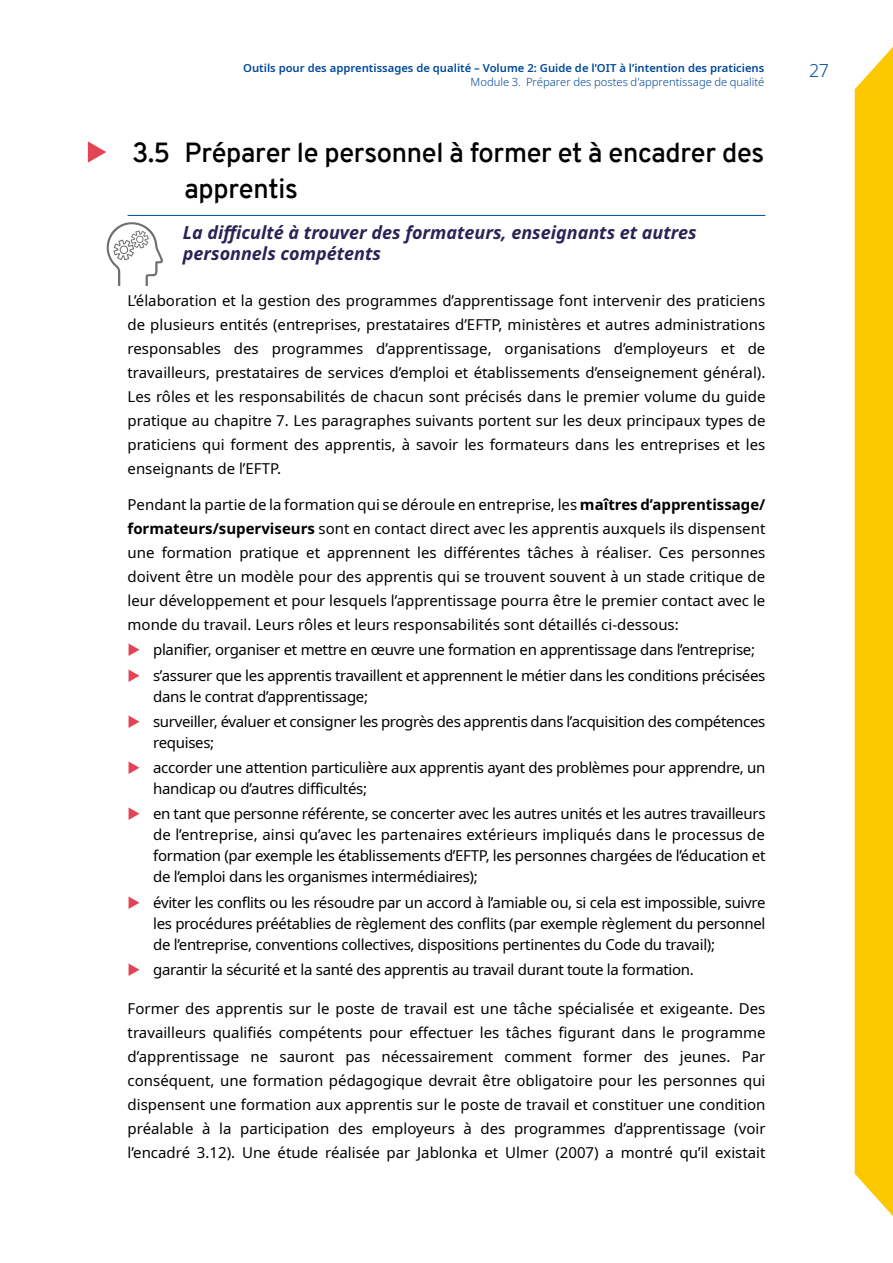
<style>
.page{position:relative;width:893px;height:1263px;background:#fff}
.page>*{position:absolute;margin:0;border:0;box-sizing:border-box;transform-origin:0 0}
.t1{font:600 27px/36px "Overpass";letter-spacing:-.01em;color:#000}
.t2{font:italic 700 18px/21px "Noto Sans";color:#292455}
.t3{font:300 18px "Noto Sans";color:#00489a}
.t4{font:15px/24px "Noto Sans";letter-spacing:-.02em;color:#000;text-align:justify}
.t5{font:600 11.25px "Noto Sans";color:#00489a}
.t6{font:300 11.25px "Noto Sans";color:#00489a}
.s1{font-weight:700}
</style>
<div class="page">
<div style="left:855px;top:47px;width:38px;height:1169px;background:#fbc800"></div>
<hr style="left:128px;top:215px;width:637px;height:1px;background:#00489a">
<svg style="left:88px;top:141px;width:18px;height:22px"></svg>
<svg style="left:106px;top:215px;width:57px;height:71px"></svg>
<p class="t5" style="left:243px;top:60px;width:523px">Outils pour des apprentissages de qualité – Volume 2: Guide de l’OIT à l’intention des praticiens</p>
<p class="t6" style="left:471px;top:74px;width:295px">Module 3. Préparer des postes d’apprentissage de qualité</p>
<h1 class="t1" style="left:185px;top:135px;width:581px;text-indent:-52px">3.5 Préparer le personnel à former et à encadrer des apprentis</h1>
<p class="t2" style="left:183px;top:223px;width:515px">La difficulté à trouver des formateurs, enseignants et autres personnels compétents</p>
<p class="t4" style="left:128px;top:289px;width:639px">L’élaboration et la gestion des programmes d’apprentissage font intervenir des praticiens de plusieurs entités (entreprises, prestataires d’EFTP, ministères et autres administrations responsables des programmes d’apprentissage, organisations d’employeurs et de travailleurs, prestataires de services d’emploi et établissements d’enseignement général).<br>Les rôles et les responsabilités de chacun sont précisés dans le premier volume du guide pratique au chapitre 7. Les paragraphes suivants portent sur les deux principaux types de praticiens qui forment des apprentis, à savoir les formateurs dans les entreprises et les enseignants de l’EFTP.</p>
<p class="t4" style="left:128px;top:493px;width:639px">Pendant la partie de la formation qui se déroule en entreprise, les <span class="s1">maîtres d’apprentissage/ formateurs/superviseurs</span> sont en contact direct avec les apprentis auxquels ils dispensent une formation pratique et apprennent les différentes tâches à réaliser. Ces personnes doivent être un modèle pour des apprentis qui se trouvent souvent à un stade critique de leur développement et pour lesquels l’apprentissage pourra être le premier contact avec le monde du travail. Leurs rôles et leurs responsabilités sont détaillés ci-dessous:</p>
<p class="t4" style="left:153px;top:638px;width:614px;line-height:25.2px">planifier, organiser et mettre en œuvre une formation en apprentissage dans l’entreprise; s’assurer que les apprentis travaillent et apprennent le métier dans les conditions précisées</p>
<p class="t4" style="left:153px;top:684px;width:614px;line-height:25.2px">dans le contrat d’apprentissage;<br>surveiller, évaluer et consigner les progrès des apprentis dans l’acquisition des compétences</p>
<p class="t4" style="left:153px;top:730px;width:614px;line-height:25.2px">requises;<br>accorder une attention particulière aux apprentis ayant des problèmes pour apprendre, un</p>
<p class="t4" style="left:153px;top:776px;width:614px;line-height:25.2px">handicap ou d’autres difficultés;<br>en tant que personne référente, se concerter avec les autres unités et les autres travailleurs</p>
<p class="t4" style="left:153px;top:825px;width:614px;line-height:21px">de l’entreprise, ainsi qu’avec les partenaires extérieurs impliqués dans le processus de formation (par exemple les établissements d’EFTP, les personnes chargées de l’éducation et de l’emploi dans les organismes intermédiaires);</p>
<p class="t4" style="left:153px;top:892px;width:614px;line-height:21px">éviter les conflits ou les résoudre par un accord à l’amiable ou, si cela est impossible, suivre les procédures préétablies de règlement des conflits (par exemple règlement du personnel de l’entreprise, conventions collectives, dispositions pertinentes du Code du travail);</p>
<p class="t4" style="left:153px;top:958px;width:542px">garantir la sécurité et la santé des apprentis au travail durant toute la formation.</p>
<p class="t4" style="left:128px;top:997px;width:639px">Former des apprentis sur le poste de travail est une tâche spécialisée et exigeante. Des travailleurs qualifiés compétents pour effectuer les tâches figurant dans le programme d’apprentissage ne sauront pas nécessairement comment former des jeunes. Par conséquent, une formation pédagogique devrait être obligatoire pour les personnes qui dispensent une formation aux apprentis sur le poste de travail et constituer une condition préalable à la participation des employeurs à des programmes d’apprentissage (voir l’encadré 3.12). Une étude réalisée par Jablonka et Ulmer (2007) a montré qu’il existait</p>
<p class="t3" style="left:809px;top:57px;width:22px">27</p>
</div>
